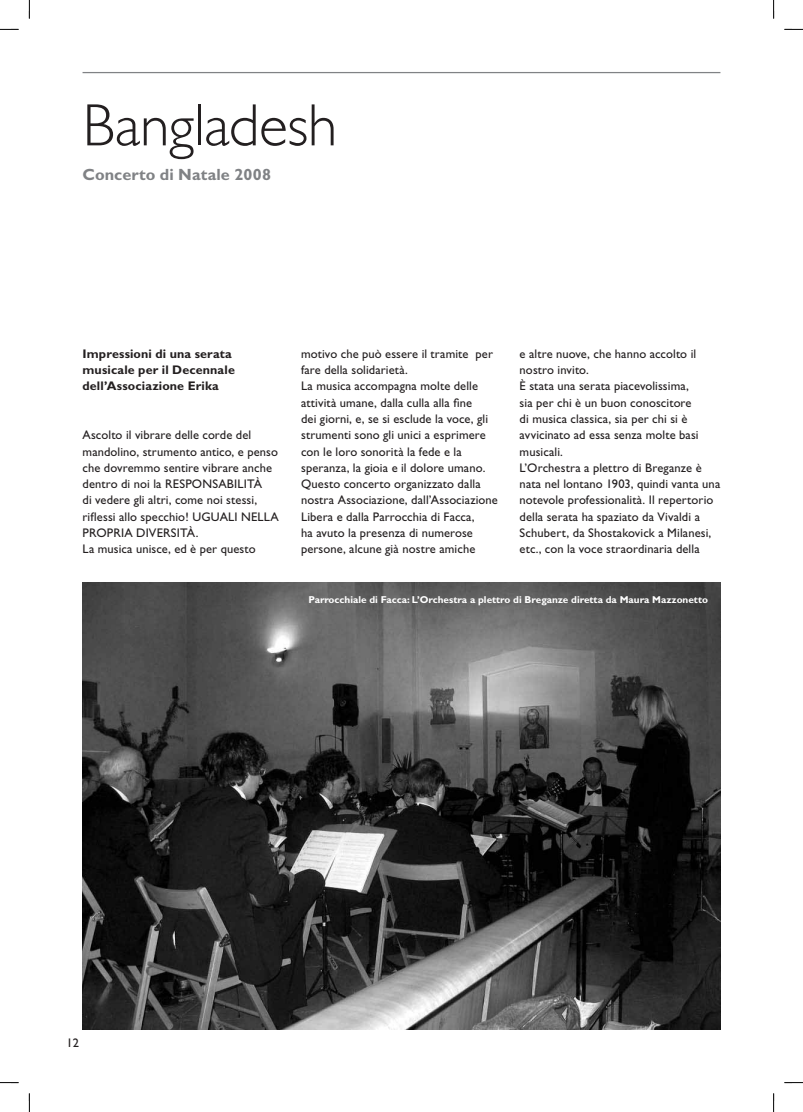
<style>
.page{position:relative;width:803px;height:1112px;background:#fff}
.page>*{position:absolute;margin:0;border:0;box-sizing:border-box;transform-origin:0 0}
.t1{font:300 60px "Gill Sans";letter-spacing:-.01em;color:#231f20}
.t2{font:700 16.25px "Gill Sans";color:#808285}
.t3{font:12.5px/16.2px "Gill Sans";letter-spacing:.01em;color:#231f20}
.t4{font:700 12.5px/16.2px "Gill Sans";letter-spacing:.01em;color:#231f20}
.t5{font:700 10px "Gill Sans";color:#fff}
</style>
<div class="page">
<hr style="left:83px;top:72px;width:637px;height:1px;background:#808285">
<img style="left:83px;top:582px;width:637px;height:447px">
<svg style="left:0;top:29px;width:19px;height:1px"></svg>
<svg style="left:784px;top:29px;width:19px;height:1px"></svg>
<svg style="left:0;top:1082px;width:19px;height:1px"></svg>
<svg style="left:784px;top:1082px;width:19px;height:1px"></svg>
<svg style="left:29px;top:0;width:1px;height:19px"></svg>
<svg style="left:29px;top:1093px;width:1px;height:18px"></svg>
<svg style="left:773px;top:0;width:1px;height:19px"></svg>
<svg style="left:773px;top:1093px;width:1px;height:18px"></svg>
<h1 class="t1" style="left:83px;top:104px;width:256px">Bangladesh</h1>
<h2 class="t2" style="left:83px;top:169px;width:190px">Concerto di Natale 2008</h2>
<p class="t4" style="left:83px;top:347px;width:154px">Impressioni di una serata musicale per il Decennale dell’Associazione Erika</p>
<p class="t3" style="left:83px;top:428px;width:198px">Ascolto il vibrare delle corde del mandolino, strumento antico, e penso che dovremmo sentire vibrare anche dentro di noi la RESPONSABILITÀ<br>di vedere gli altri, come noi stessi, riflessi allo specchio! UGUALI NELLA PROPRIA DIVERSITÀ.<br>La musica unisce, ed è per questo</p>
<p class="t3" style="left:301px;top:347px;width:198px">motivo che può essere il tramite per fare della solidarietà.<br>La musica accompagna molte delle attività umane, dalla culla alla fine<br>dei giorni, e, se si esclude la voce, gli strumenti sono gli unici a esprimere con le loro sonorità la fede e la speranza, la gioia e il dolore umano.<br>Questo concerto organizzato dalla nostra Associazione, dall’Associazione Libera e dalla Parrocchia di Facca,<br>ha avuto la presenza di numerose persone, alcune già nostre amiche</p>
<p class="t3" style="left:520px;top:347px;width:202px">e altre nuove, che hanno accolto il nostro invito.<br>È stata una serata piacevolissima,<br>sia per chi è un buon conoscitore<br>di musica classica, sia per chi si è avvicinato ad essa senza molte basi musicali.<br>L’Orchestra a plettro di Breganze è nata nel lontano 1903, quindi vanta una notevole professionalità. Il repertorio della serata ha spaziato da Vivaldi a<br>Schubert, da Shostakovick a Milanesi, etc., con la voce straordinaria della</p>
<p class="t5" style="left:308px;top:596px;width:401px">Parrocchiale di Facca: L’Orchestra a plettro di Breganze diretta da Maura Mazzonetto</p>
<p class="t3" style="left:66px;top:1035px;width:14px">12</p>
</div>
